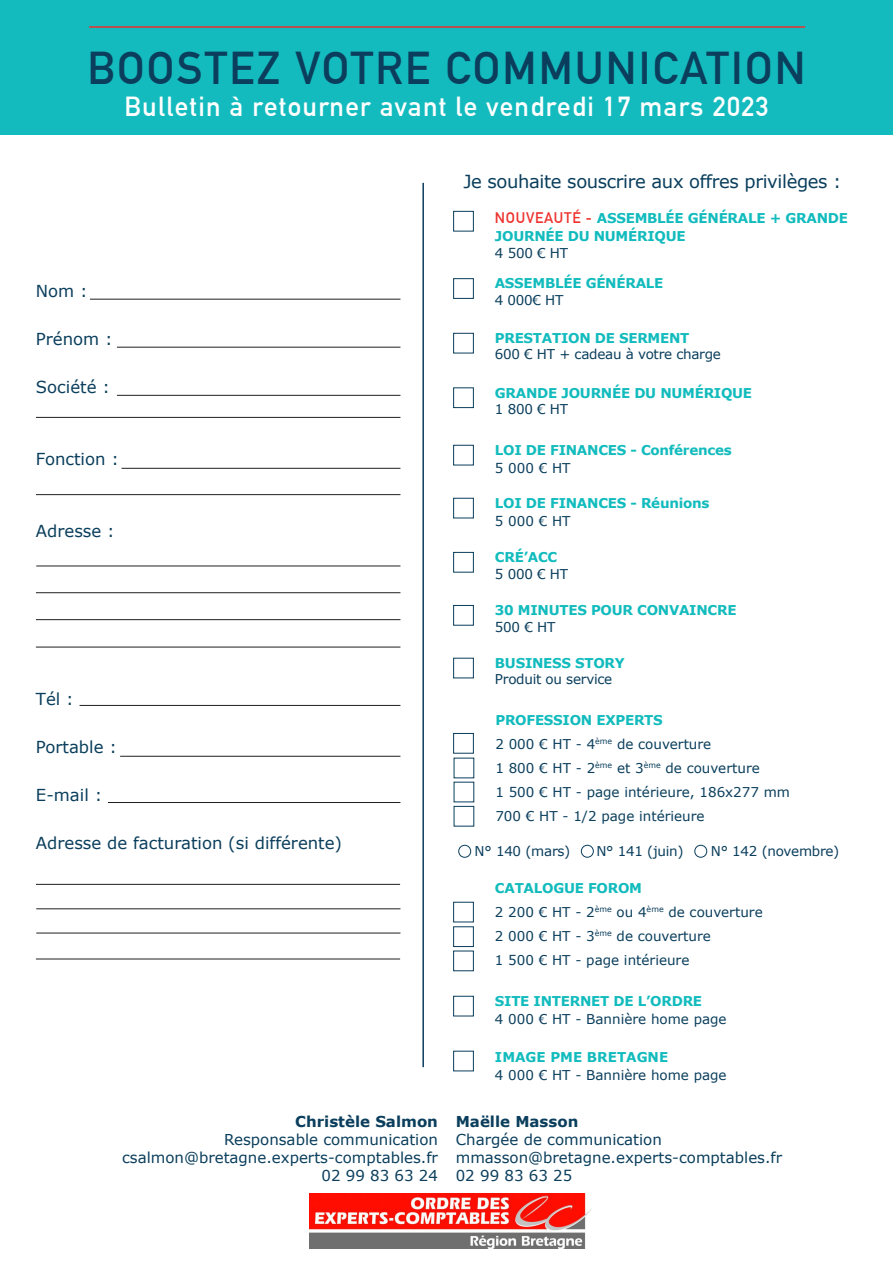
<style>
.page{position:relative;width:893px;height:1263px;background:#fff}
.page>*{position:absolute;margin:0;border:0;box-sizing:border-box;transform-origin:0 0}
.t1{font:700 45px "DIN Alternate";letter-spacing:.05em;color:#0b3e5c}
.t2{font:700 27px "DIN Alternate";letter-spacing:.05em;color:#fff}
.t3{font:18px "Verdana";letter-spacing:-.02em;color:#0a3e5c}
.t4{font:16.5px "Verdana";color:#0a3e5c}
.t5{font:15px/18px "Verdana";color:#0a3e5c;text-align:right}
.t6{font:13.5px "Verdana";color:#0a3e5c}
.t7{font:700 13.5px/18px "Verdana";letter-spacing:-.02em;color:#12bbbd}
.t8{font:13.5px "Verdana";letter-spacing:-.02em;color:#0a3e5c}
.t9{font:700 13.5px "Verdana";color:#12bbbd}
.s1{font-weight:700}
.s2{font-family:"DIN Alternate";font-size:15px;color:#ee322e}
</style>
<div class="page">
<div style="left:0;top:0;width:893px;height:49px;background:#14bbbe"></div>
<div style="left:453px;top:278px;width:21px;height:21px;border:1px solid #0a3e5c"></div>
<div style="left:453px;top:387px;width:21px;height:21px;border:1px solid #0a3e5c"></div>
<div style="left:453px;top:552px;width:21px;height:20px;border:1px solid #0a3e5c"></div>
<div style="left:453px;top:658px;width:21px;height:20px;border:1px solid #0a3e5c"></div>
<div style="left:458px;top:845px;width:13px;height:13px;border:1px solid #0a3e5c;border-radius:50%"></div>
<div style="left:453px;top:733px;width:21px;height:20px;border:1px solid #0a3e5c"></div>
<div style="left:454px;top:806px;width:20px;height:20px;border:1px solid #0a3e5c"></div>
<div style="left:453px;top:902px;width:21px;height:20px;border:1px solid #0a3e5c"></div>
<div style="left:453px;top:926px;width:21px;height:21px;border:1px solid #0a3e5c"></div>
<div style="left:453px;top:951px;width:21px;height:20px;border:1px solid #0a3e5c"></div>
<div style="left:453px;top:996px;width:21px;height:20px;border:1px solid #0a3e5c"></div>
<div style="left:453px;top:1051px;width:21px;height:20px;border:1px solid #0a3e5c"></div>
<div style="left:453px;top:445px;width:21px;height:20px;border:1px solid #0a3e5c"></div>
<hr style="left:422px;top:183px;width:2px;height:884px;background:#0a3e5c">
<hr style="left:36px;top:417px;width:364px;height:1px;background:#231f20">
<hr style="left:36px;top:592px;width:364px;height:1px;background:#231f20">
<hr style="left:80px;top:705px;width:320px;height:1px;background:#231f20">
<hr style="left:90px;top:299px;width:310px;height:1px;background:#231f20">
<hr style="left:117px;top:347px;width:283px;height:1px;background:#231f20">
<hr style="left:117px;top:395px;width:283px;height:1px;background:#231f20">
<hr style="left:122px;top:468px;width:278px;height:1px;background:#231f20">
<hr style="left:36px;top:494px;width:364px;height:1px;background:#231f20">
<hr style="left:36px;top:566px;width:364px;height:1px;background:#231f20">
<hr style="left:36px;top:619px;width:364px;height:1px;background:#231f20">
<hr style="left:36px;top:647px;width:364px;height:1px;background:#231f20">
<hr style="left:120px;top:756px;width:280px;height:1px;background:#231f20">
<hr style="left:108px;top:802px;width:292px;height:1px;background:#231f20">
<hr style="left:36px;top:884px;width:364px;height:1px;background:#231f20">
<hr style="left:36px;top:908px;width:364px;height:1px;background:#231f20">
<hr style="left:36px;top:933px;width:364px;height:1px;background:#231f20">
<hr style="left:36px;top:959px;width:364px;height:1px;background:#231f20">
<img style="left:309px;top:1194px;width:283px;height:55px">
<div style="left:453px;top:333px;width:21px;height:20px;border:1px solid #0a3e5c"></div>
<div style="left:453px;top:605px;width:21px;height:21px;border:1px solid #0a3e5c"></div>
<div style="left:581px;top:845px;width:13px;height:13px;border:1px solid #0a3e5c;border-radius:50%"></div>
<div style="left:694px;top:845px;width:13px;height:13px;border:1px solid #0a3e5c;border-radius:50%"></div>
<div style="left:0;top:49px;width:893px;height:86px;background:#14bbbe"></div>
<hr style="left:89px;top:26px;width:716px;height:2px;background:#ee302e">
<div style="left:453px;top:211px;width:21px;height:20px;border:1px solid #0a3e5c"></div>
<div style="left:453px;top:498px;width:21px;height:20px;border:1px solid #0a3e5c"></div>
<p class="t1" style="left:88px;top:34px;width:719px">BOOSTEZ VOTRE COMMUNICATION</p>
<p class="t2" style="left:124px;top:86px;width:646px">Bulletin à retourner avant le vendredi 17 mars 2023</p>
<p class="t3" style="left:463px;top:170px;width:380px">Je souhaite souscrire aux offres privilèges :</p>
<p class="t4" style="left:36px;top:280px;width:53px">Nom :</p>
<p class="t4" style="left:36px;top:328px;width:78px">Prénom :</p>
<p class="t4" style="left:36px;top:376px;width:75px">Société :</p>
<p class="t4" style="left:36px;top:448px;width:84px">Fonction :</p>
<p class="t4" style="left:36px;top:520px;width:80px">Adresse :</p>
<p class="t4" style="left:36px;top:688px;width:39px">Tél :</p>
<p class="t4" style="left:36px;top:736px;width:82px">Portable :</p>
<p class="t4" style="left:36px;top:784px;width:68px">E-mail :</p>
<p class="t4" style="left:36px;top:832px;width:308px">Adresse de facturation (si différente)</p>
<p class="t5" style="left:224px;top:1113px;width:215px"><span class="s1">Christèle Salmon<br></span>Responsable communication</p>
<p class="t5" style="left:122px;top:1149px;width:317px">csalmon@bretagne.experts-comptables.fr<br>02 99 83 63 24</p>
<p class="t7" style="left:495px;top:210px;width:355px"><span class="s2">NOUVEAUTÉ -</span> ASSEMBLÉE GÉNÉRALE + GRANDE<br>JOURNÉE DU NUMÉRIQUE</p>
<p class="t6" style="left:495px;top:244px;width:75px">4 500 € HT</p>
<p class="t7" style="left:495px;top:274px;width:170px">ASSEMBLÉE GÉNÉRALE</p>
<p class="t6" style="left:495px;top:291px;width:70px">4 000€ HT</p>
<p class="t7" style="left:495px;top:329px;width:196px">PRESTATION DE SERMENT</p>
<p class="t8" style="left:495px;top:346px;width:228px">600 € HT + cadeau à votre charge</p>
<p class="t7" style="left:495px;top:384px;width:259px">GRANDE JOURNÉE DU NUMÉRIQUE</p>
<p class="t6" style="left:495px;top:401px;width:75px">1 800 € HT</p>
<p class="t7" style="left:495px;top:441px;width:238px">LOI DE FINANCES - Conférences</p>
<p class="t6" style="left:495px;top:459px;width:77px">5 000 € HT</p>
<p class="t7" style="left:495px;top:494px;width:216px">LOI DE FINANCES - Réunions</p>
<p class="t6" style="left:495px;top:512px;width:77px">5 000 € HT</p>
<p class="t7" style="left:495px;top:548px;width:64px">CRÉ’ACC</p>
<p class="t6" style="left:495px;top:565px;width:75px">5 000 € HT</p>
<p class="t7" style="left:495px;top:601px;width:243px">30 MINUTES POUR CONVAINCRE</p>
<p class="t6" style="left:495px;top:618px;width:62px">500 € HT</p>
<p class="t7" style="left:495px;top:654px;width:131px">BUSINESS STORY</p>
<p class="t8" style="left:495px;top:671px;width:119px">Produit ou service</p>
<p class="t7" style="left:495px;top:711px;width:169px">PROFESSION EXPERTS</p>
<p class="t6" style="left:495px;top:735px;width:217px">2 000 € HT - 4<sup>ème</sup> de couverture</p>
<p class="t6" style="left:495px;top:759px;width:266px">1 800 € HT - 2<sup>ème</sup> et 3<sup>ème</sup> de couverture</p>
<p class="t6" style="left:495px;top:783px;width:296px">1 500 € HT - page intérieure, 186x277 mm</p>
<p class="t6" style="left:495px;top:807px;width:211px">700 € HT - 1/2 page intérieure</p>
<p class="t6" style="left:475px;top:843px;width:97px">N° 140 (mars)</p>
<p class="t6" style="left:596px;top:842px;width:89px">N° 141 (juin)</p>
<p class="t8" style="left:711px;top:842px;width:130px">N° 142 (novembre)</p>
<p class="t7" style="left:495px;top:879px;width:149px">CATALOGUE FOROM</p>
<p class="t6" style="left:495px;top:903px;width:269px">2 200 € HT - 2<sup>ème</sup> ou 4<sup>ème</sup> de couverture</p>
<p class="t6" style="left:495px;top:927px;width:217px">2 000 € HT - 3<sup>ème</sup> de couverture</p>
<p class="t6" style="left:495px;top:951px;width:196px">1 500 € HT - page intérieure</p>
<p class="t7" style="left:495px;top:992px;width:209px">SITE INTERNET DE L’ORDRE</p>
<p class="t6" style="left:495px;top:1010px;width:233px">4 000 € HT - Bannière home page</p>
<p class="t9" style="left:495px;top:1048px;width:175px">IMAGE PME BRETAGNE</p>
<p class="t6" style="left:495px;top:1066px;width:233px">4 000 € HT - Bannière home page</p>
<p class="t5" style="left:456px;top:1113px;width:208px;text-align:left"><span class="s1">Maëlle Masson<br></span>Chargée de communication</p>
<p class="t5" style="left:456px;top:1149px;width:328px;text-align:left">mmasson@bretagne.experts-comptables.fr<br>02 99 83 63 25</p>
</div>
